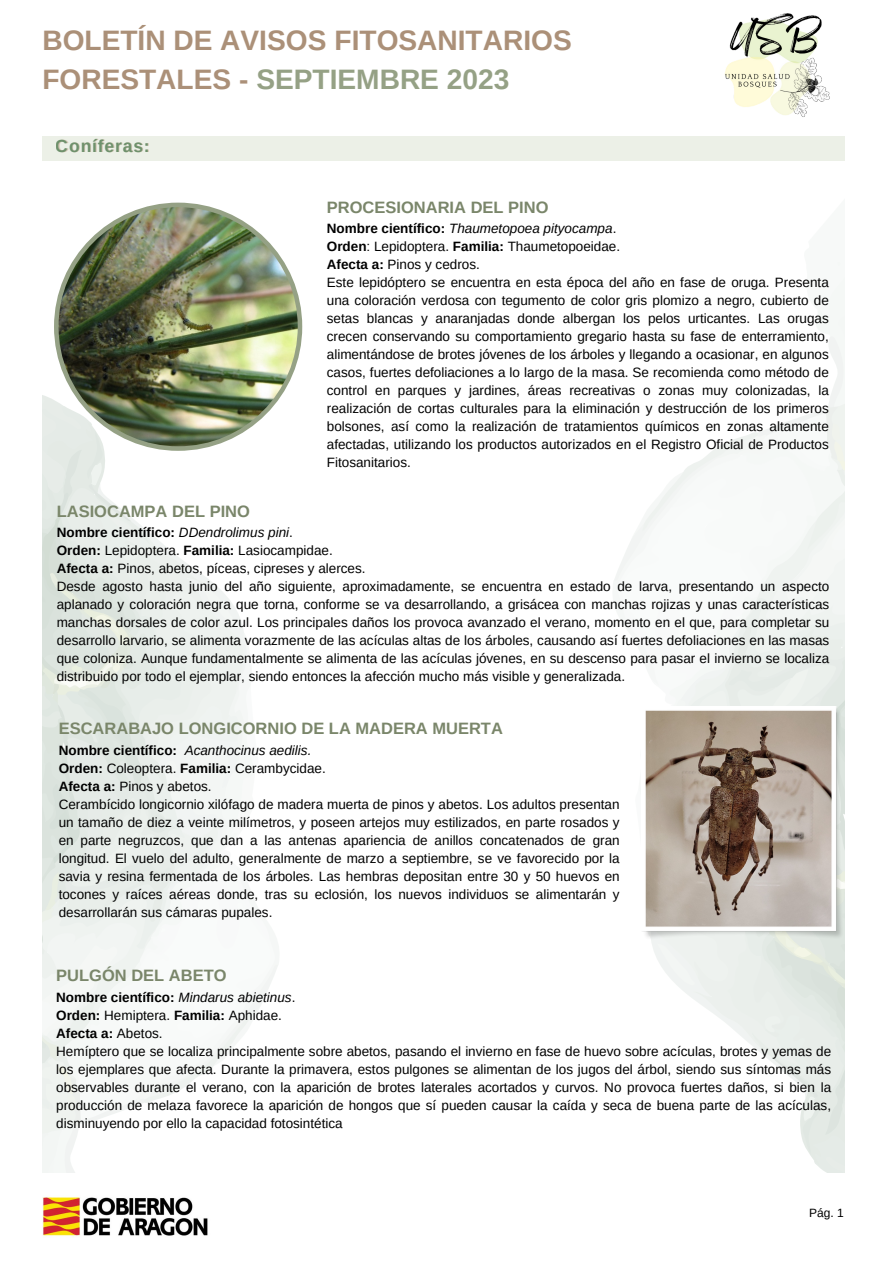
<style>
.page{position:relative;width:893px;height:1264px;background:#fff}
.page>*{position:absolute;margin:0;border:0;box-sizing:border-box;transform-origin:0 0}
.t1{font:700 28.05px "Arimo";color:#ab9078}
.t2{font:700 28.05px "Arimo";color:#95a185}
.t3{font:700 17.55px "Arimo";letter-spacing:.05em;color:#578056}
.t4{font:700 16.5px "Arimo";color:#7a866a}
.t5{font:13.5px/18px "Arimo";color:#000;text-align:justify}
.t6{font:700 13.5px "Arimo";color:#000}
.t7{font:italic 13.5px "Arimo";color:#000}
.t8{font:12px "Arimo";color:#000}
.s1{color:#ab9078}
.s2{font-weight:700;font-style:normal}
.s3{font-style:normal}
.s4{font-weight:700}
.s5{font-weight:400;font-style:italic}
.s6{font-weight:400}
</style>
<div class="page">
<svg style="left:43px;top:395px;width:235px;height:777px"></svg>
<svg style="left:614px;top:317px;width:230px;height:855px"></svg>
<img style="left:54px;top:203px;width:248px;height:248px">
<img style="left:641px;top:706px;width:203px;height:233px">
<div style="left:42px;top:136px;width:802px;height:24px;background:#ecf0e7"></div>
<img style="left:724px;top:13px;width:106px;height:104px">
<img style="left:42px;top:1197px;width:166px;height:40px">
<p class="t1" style="left:42px;top:24px;width:531px">BOLETÍN DE AVISOS FITOSANITARIOS</p>
<p class="t2" style="left:42px;top:64px;width:468px"><span class="s1">FORESTALES -</span> SEPTIEMBRE 2023</p>
<p class="t3" style="left:56px;top:136px;width:95px">Coníferas:</p>
<p class="t4" style="left:327px;top:198px;width:223px">PROCESIONARIA DEL PINO</p>
<p class="t7" style="left:327px;top:221px;width:291px"><span class="s2">Nombre científico:</span> Thaumetopoea pityocampa<span class="s3">.</span></p>
<p class="t5" style="left:327px;top:237px;width:295px"><span class="s4">Orden</span>: Lepidoptera. <span class="s4">Familia:</span> Thaumetopoeidae.</p>
<p class="t5" style="left:327px;top:255px;width:154px"><span class="s4">Afecta a:</span> Pinos y cedros.</p>
<p class="t5" style="left:327px;top:273px;width:503px">Este lepidóptero se encuentra en esta época del año en fase de oruga. Presenta una coloración verdosa con tegumento de color gris plomizo a negro, cubierto de setas blancas y anaranjadas donde albergan los pelos urticantes. Las orugas crecen conservando su comportamiento gregario hasta su fase de enterramiento, alimentándose de brotes jóvenes de los árboles y llegando a ocasionar, en algunos casos, fuertes defoliaciones a lo largo de la masa. Se recomienda como método de control en parques y jardines, áreas recreativas o zonas muy colonizadas, la realización de cortas culturales para la eliminación y destrucción de los primeros bolsones, así como la realización de tratamientos químicos en zonas altamente afectadas, utilizando los productos autorizados en el Registro Oficial de Productos Fitosanitarios.</p>
<p class="t4" style="left:57px;top:501px;width:195px">LASIOCAMPA DEL PINO</p>
<p class="t6" style="left:57px;top:524px;width:238px">Nombre científico: <span class="s5">DDendrolimus pini</span><span class="s6">.</span></p>
<p class="t5" style="left:57px;top:541px;width:277px"><span class="s4">Orden:</span> Lepidoptera. <span class="s4">Familia:</span> Lasiocampidae.</p>
<p class="t5" style="left:57px;top:559px;width:310px"><span class="s4">Afecta a:</span> Pinos, abetos, píceas, cipreses y alerces.</p>
<p class="t5" style="left:57px;top:577px;width:774px">Desde agosto hasta junio del año siguiente, aproximadamente, se encuentra en estado de larva, presentando un aspecto aplanado y coloración negra que torna, conforme se va desarrollando, a grisácea con manchas rojizas y unas características manchas dorsales de color azul. Los principales daños los provoca avanzado el verano, momento en el que, para completar su desarrollo larvario, se alimenta vorazmente de las acículas altas de los árboles, causando así fuertes defoliaciones en las masas que coloniza. Aunque fundamentalmente se alimenta de las acículas jóvenes, en su descenso para pasar el invierno se localiza distribuido por todo el ejemplar, siendo entonces la afección mucho más visible y generalizada.</p>
<p class="t4" style="left:59px;top:719px;width:445px">ESCARABAJO LONGICORNIO DE LA MADERA MUERTA</p>
<p class="t7" style="left:59px;top:742px;width:254px"><span class="s2">Nombre científico:</span> Acanthocinus aedilis.</p>
<p class="t5" style="left:59px;top:759px;width:268px"><span class="s4">Orden:</span> Coleoptera. <span class="s4">Familia:</span> Cerambycidae.</p>
<p class="t5" style="left:59px;top:777px;width:154px"><span class="s4">Afecta a:</span> Pinos y abetos.</p>
<p class="t5" style="left:59px;top:795px;width:562px">Cerambícido longicornio xilófago de madera muerta de pinos y abetos. Los adultos presentan un tamaño de diez a veinte milímetros, y poseen artejos muy estilizados, en parte rosados y en parte negruzcos, que dan a las antenas apariencia de anillos concatenados de gran longitud. El vuelo del adulto, generalmente de marzo a septiembre, se ve favorecido por la savia y resina fermentada de los árboles. Las hembras depositan entre 30 y 50 huevos en tocones y raíces aéreas donde, tras su eclosión, los nuevos individuos se alimentarán y desarrollarán sus cámaras pupales.</p>
<p class="t4" style="left:56px;top:966px;width:172px">PULGÓN DEL ABETO</p>
<p class="t6" style="left:56px;top:989px;width:241px">Nombre científico: <span class="s5">Mindarus abietinus</span><span class="s6">.</span></p>
<p class="t5" style="left:56px;top:1005px;width:227px"><span class="s4">Orden:</span> Hemiptera. <span class="s4">Familia:</span> Aphidae.</p>
<p class="t6" style="left:56px;top:1025px;width:108px">Afecta a: <span class="s6">Abetos.</span></p>
<p class="t5" style="left:56px;top:1041px;width:776px">Hemíptero que se localiza principalmente sobre abetos, pasando el invierno en fase de huevo sobre acículas, brotes y yemas de los ejemplares que afecta. Durante la primavera, estos pulgones se alimentan de los jugos del árbol, siendo sus síntomas más observables durante el verano, con la aparición de brotes laterales acortados y curvos. No provoca fuertes daños, si bien la producción de melaza favorece la aparición de hongos que sí pueden causar la caída y seca de buena parte de las acículas, disminuyendo por ello la capacidad fotosintética</p>
<p class="t8" style="left:809px;top:1205px;width:36px">Pág. 1</p>
</div>
